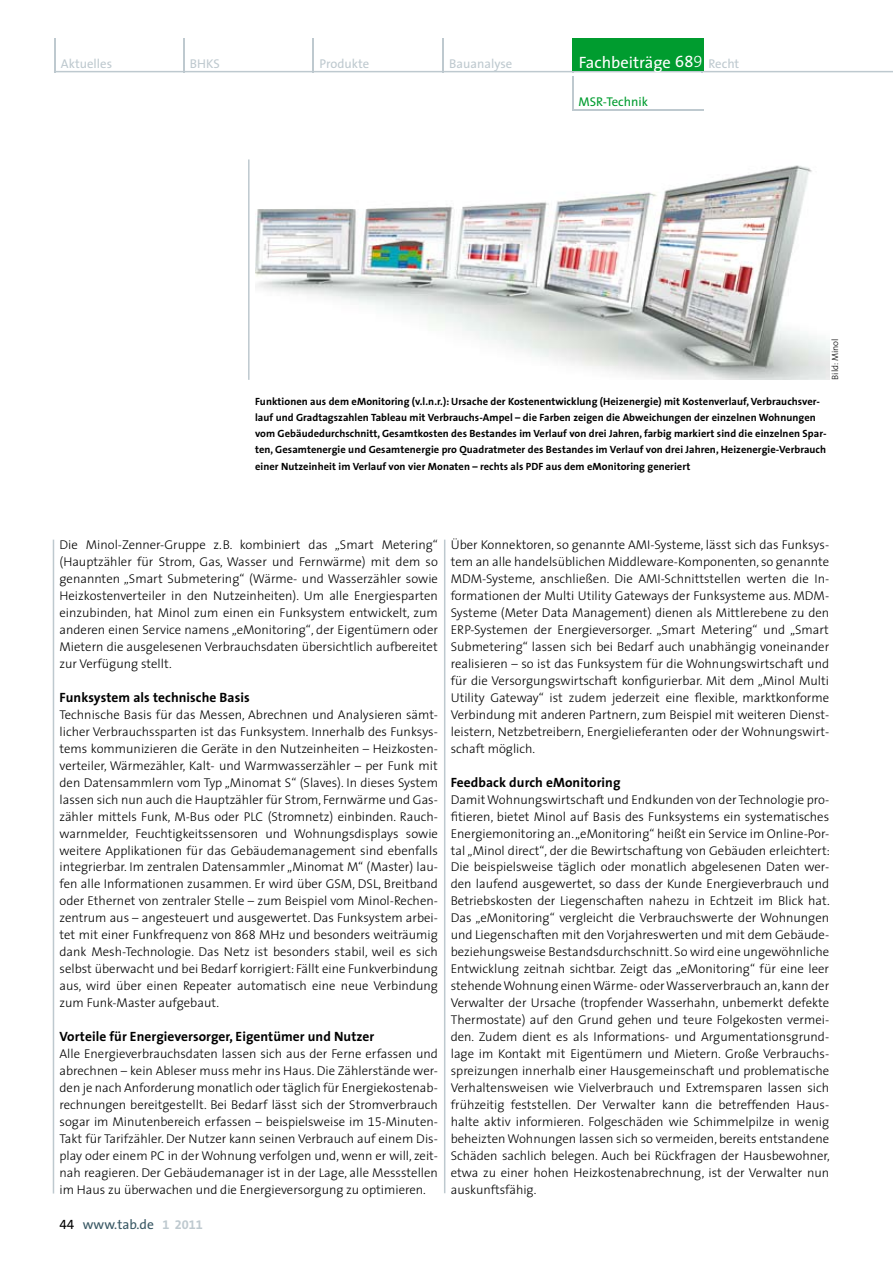
<style>
.page{position:relative;width:893px;height:1263px;background:#fff}
.page>*{position:absolute;margin:0;border:0;box-sizing:border-box;transform-origin:0 0}
.t1{font:16.5px "The Sans";color:#fff}
.t2{font:700 13.5px "The Sans";letter-spacing:.005em;color:#000}
.t3{font:13.5px "The Sans";color:#385763}
.t4{font:300 12.75px/17px "The Sans";color:#000;text-align:justify}
.t5{font:12.75px "The Sans";color:#bec9cf}
.t6{font:12.75px "The Sans";color:#009c2f}
.t7{font:700 10.5px/16.2px "The Sans";letter-spacing:.005em;color:#000}
.t8{font:300 9px "The Sans";color:#000}
.s1{font-family:"The Sans Expert"}
.s2{font-family:"The Sans Light Expert"}
.s3{font-family:"The Sans Light Expert";font-weight:400}
.s4{font-family:"The Sans Expert";color:#000}
.s5{font-family:"The Sans Bold Expert";font-size:12.75px;color:#bec9cf}
</style>
<div class="page">
<hr style="left:313px;top:38px;width:1px;height:34px;background:#bec9cf">
<hr style="left:183px;top:38px;width:1px;height:34px;background:#bec9cf">
<hr style="left:54px;top:71px;width:839px;height:1px;background:#bec9cf">
<hr style="left:54px;top:38px;width:2px;height:34px;background:#bec9cf">
<hr style="left:442px;top:38px;width:2px;height:34px;background:#bec9cf">
<hr style="left:572px;top:77px;width:1px;height:34px;background:#bec9cf">
<hr style="left:572px;top:109px;width:131px;height:2px;background:#bec9cf">
<div style="left:572px;top:38px;width:131px;height:33px;background:#009c2f"></div>
<img style="left:255px;top:165px;width:574px;height:215px">
<hr style="left:248px;top:159px;width:2px;height:221px;background:#bec9cf">
<hr style="left:53px;top:540px;width:1px;height:653px;background:#bec9cf">
<hr style="left:444px;top:540px;width:1px;height:653px;background:#bec9cf">
<p class="t5" style="left:61px;top:55px;width:53px">Aktuelles</p>
<p class="t5" style="left:190px;top:55px;width:32px">BHKS</p>
<p class="t5" style="left:319px;top:55px;width:51px">Produkte</p>
<p class="t5" style="left:449px;top:55px;width:65px">Bauanalyse</p>
<p class="t1" style="left:579px;top:51px;width:125px">Fachbeiträge <span class="s1">68</span><span class="s2">9</span></p>
<p class="t5" style="left:709px;top:55px;width:32px">Recht</p>
<p class="t6" style="left:579px;top:93px;width:71px">MSR-Technik</p>
<p class="t8" style="left:829px;top:380px;width:43px;rotate:-90deg">Bild: Minol</p>
<p class="t7" style="left:255px;top:393px;width:573px">Funktionen aus dem eMonitoring (v.l.n.r.): Ursache der Kostenentwicklung (Heizenergie) mit Kostenverlauf, Verbrauchsver&shy;lauf und Gradtagszahlen Tableau mit Verbrauchs-Ampel – die Farben zeigen die Abweichungen der einzelnen Wohnungen vom Gebäudedurchschnitt, Gesamtkosten des Bestandes im Verlauf von drei Jahren, farbig markiert sind die einzelnen Spar&shy;ten, Gesamtenergie und Gesamtenergie pro Quadratmeter des Bestandes im Verlauf von drei Jahren, Heizenergie-Verbrauch einer Nutzeinheit im Verlauf von vier Monaten – rechts als PDF aus dem eMonitoring generiert</p>
<p class="t4" style="left:60px;top:537px;width:380px">Die Minol-Zenner-Gruppe z.B. kombiniert das „Smart Metering“ (Hauptzähler für Strom, Gas, Wasser und Fernwärme) mit dem so genannten „Smart Submetering“ (Wärme- und Wasserzähler sowie Heizkostenverteiler in den Nutzeinheiten). Um alle Energiesparten einzubinden, hat Minol zum einen ein Funksystem entwickelt, zum anderen einen Service namens „eMonitoring“, der Eigentümern oder Mietern die ausgelesenen Verbrauchsdaten übersichtlich aufbereitet zur Verfügung stellt.</p>
<p class="t2" style="left:60px;top:689px;width:192px">Funksystem als technische Basis</p>
<p class="t4" style="left:60px;top:706px;width:380px">Technische Basis für das Messen, Abrechnen und Analysieren sämt&shy;licher Verbrauchssparten ist das Funksystem. Innerhalb des Funksys&shy;tems kommunizieren die Geräte in den Nutzeinheiten – Heizkosten&shy;verteiler, Wärmezähler, Kalt- und Warmwasserzähler – per Funk mit den Datensammlern vom Typ „Minomat S“ (Slaves). In dieses System lassen sich nun auch die Hauptzähler für Strom, Fernwärme und Gas&shy;zähler mittels Funk, M-Bus oder PLC (Stromnetz) einbinden. Rauch&shy;warnmelder, Feuchtigkeitssensoren und Wohnungsdisplays sowie weitere Applikationen für das Gebäudemanagement sind ebenfalls integrierbar. Im zentralen Datensammler „Minomat M“ (Master) lau&shy;fen alle Informationen zusammen. Er wird über GSM, DSL, Breitband oder Ethernet von zentraler Stelle – zum Beispiel vom Minol-Rechen&shy;zentrum aus – angesteuert und ausgewertet. Das Funksystem arbei&shy;tet mit einer Funkfrequenz von <span class="s3">868</span> MHz und besonders weiträumig dank Mesh-Technologie. Das Netz ist besonders stabil, weil es sich selbst überwacht und bei Bedarf korrigiert: Fällt eine Funkverbindung aus, wird über einen Repeater automatisch eine neue Verbindung zum Funk-Master aufgebaut.</p>
<p class="t2" style="left:60px;top:1028px;width:316px">Vorteile für Energieversorger, Eigentümer und Nutzer</p>
<p class="t4" style="left:60px;top:1045px;width:380px">Alle Energieverbrauchsdaten lassen sich aus der Ferne erfassen und abrechnen – kein Ableser muss mehr ins Haus. Die Zählerstände wer&shy;den je nach Anforderung monatlich oder täglich für Energiekostenab&shy;rechnungen bereitgestellt. Bei Bedarf lässt sich der Stromverbrauch sogar im Minutenbereich erfassen – beispielsweise im <span class="s3">15</span>-Minuten-Takt für Tarifzähler. Der Nutzer kann seinen Verbrauch auf einem Dis&shy;play oder einem PC in der Wohnung verfolgen und, wenn er will, zeit&shy;nah reagieren. Der Gebäudemanager ist in der Lage, alle Messstellen im Haus zu überwachen und die Energieversorgung zu optimieren.</p>
<p class="t3" style="left:60px;top:1215px;width:145px"><span class="s4">44</span> www.tab.de <span class="s5">1 2011</span></p>
<p class="t4" style="left:451px;top:537px;width:380px">Über Konnektoren, so genannte AMI-Systeme, lässt sich das Funksys&shy;tem an alle handelsüblichen Middleware-Komponenten, so genannte MDM-Systeme, anschließen. Die AMI-Schnittstellen werten die In&shy;formationen der Multi Utility Gateways der Funksysteme aus. MDM-Systeme (Meter Data Management) dienen als Mittlerebene zu den ERP-Systemen der Energieversorger. „Smart Metering“ und „Smart Submetering“ lassen sich bei Bedarf auch unabhängig voneinander realisieren – so ist das Funksystem für die Wohnungswirtschaft und für die Versorgungswirtschaft konfigurierbar. Mit dem „Minol Multi Utility Gateway“ ist zudem jederzeit eine flexible, marktkonforme Verbindung mit anderen Partnern, zum Beispiel mit weiteren Dienst&shy;leistern, Netzbetreibern, Energielieferanten oder der Wohnungswirt&shy;schaft möglich.</p>
<p class="t2" style="left:451px;top:773px;width:171px">Feedback durch eMonitoring</p>
<p class="t4" style="left:451px;top:791px;width:381px">Damit Wohnungswirtschaft und Endkunden von der Technologie pro&shy;fitieren, bietet Minol auf Basis des Funksystems ein systematisches Energiemonitoring an. „eMonitoring“ heißt ein Service im Online-Por&shy;tal „Minol direct“, der die Bewirtschaftung von Gebäuden erleichtert:<br>Die beispielsweise täglich oder monatlich abgelesenen Daten wer&shy;den laufend ausgewertet, so dass der Kunde Energieverbrauch und Betriebskosten der Liegenschaften nahezu in Echtzeit im Blick hat.<br>Das „eMonitoring“ vergleicht die Verbrauchswerte der Wohnungen und Liegenschaften mit den Vorjahreswerten und mit dem Gebäude&shy;beziehungsweise Bestandsdurchschnitt. So wird eine ungewöhnliche Entwicklung zeitnah sichtbar. Zeigt das „eMonitoring“ für eine leer stehende Wohnung einen Wärme- oder Wasserverbrauch an, kann der Verwalter der Ursache (tropfender Wasserhahn, unbemerkt defekte Thermostate) auf den Grund gehen und teure Folgekosten vermei&shy;den. Zudem dient es als Informations- und Argumentationsgrund&shy;lage im Kontakt mit Eigentümern und Mietern. Große Verbrauchs&shy;spreizungen innerhalb einer Hausgemeinschaft und problematische Verhaltensweisen wie Vielverbrauch und Extremsparen lassen sich frühzeitig feststellen. Der Verwalter kann die betreffenden Haus&shy;halte aktiv informieren. Folgeschäden wie Schimmelpilze in wenig beheizten Wohnungen lassen sich so vermeiden, bereits entstandene Schäden sachlich belegen. Auch bei Rückfragen der Hausbewohner, etwa zu einer hohen Heizkostenabrechnung, ist der Verwalter nun auskunftsfähig.</p>
</div>
